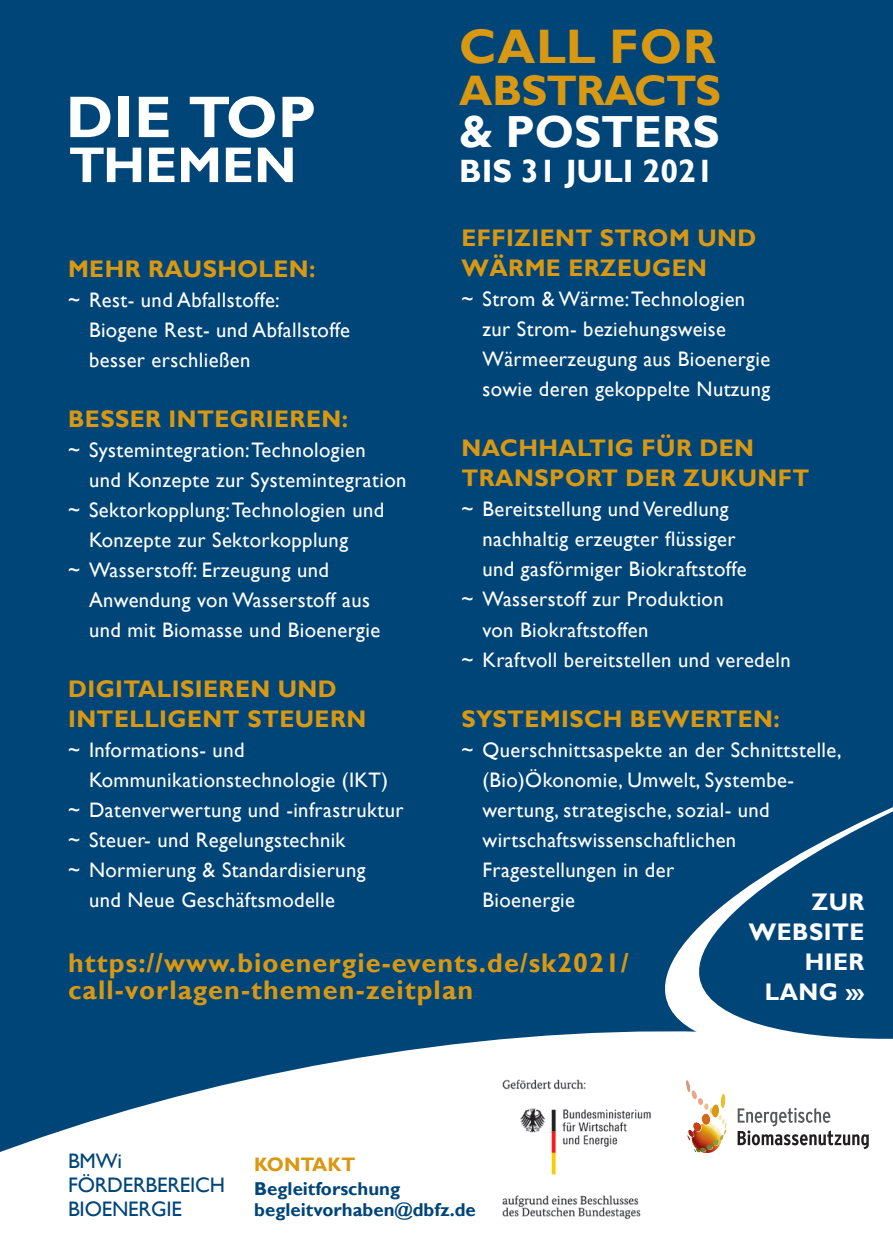
<style>
.page{position:relative;width:893px;height:1259px;background:#fff}
.page>*{position:absolute;margin:0;border:0;box-sizing:border-box;transform-origin:0 0}
.t1{font:700 59.1px "Gill Sans";color:#fff}
.t2{font:700 50.4px "Gill Sans";color:#fff}
.t3{font:700 48.6px "Gill Sans";letter-spacing:.02em;color:#d99811}
.t4{font:700 45px "Gill Sans";color:#fff}
.t5{font:700 42.6px "Gill Sans";letter-spacing:-.02em;color:#d99811}
.t6{font:700 32.4px "Gill Sans";color:#fff}
.t7{font:700 27px "Gill Sans";letter-spacing:.04em;color:#d99811}
.t8{font:700 24px "Gill Sans";letter-spacing:.02em;color:#d99811}
.t9{font:700 24px "Gill Sans";letter-spacing:.02em;color:#fff}
.t10{font:21px/30px "Gill Sans";letter-spacing:.02em;color:#fff}
.t11{font:21px/24px "Gill Sans";letter-spacing:-.01em;color:#004578}
.t12{font:700 19.5px "Gill Sans";color:#d99811}
.t13{font:700 18.6px "Gill Sans";color:#004578}
</style>
<div class="page">
<svg style="left:0;top:1025px;width:738px;height:129px"></svg>
<div style="left:0;top:0;width:893px;height:1025px;background:#004578"></div>
<svg style="left:655px;top:807px;width:238px;height:268px"></svg>
<img style="left:494px;top:1074px;width:171px;height:146px">
<svg style="left:738px;top:1108px;width:131px;height:41px"></svg>
<svg style="left:686px;top:1080px;width:40px;height:73px"></svg>
<p class="t1" style="left:66px;top:82px;width:252px">DIE TOP</p>
<p class="t2" style="left:69px;top:135px;width:229px">THEMEN</p>
<p class="t3" style="left:459px;top:17px;width:258px">CALL FOR</p>
<p class="t5" style="left:459px;top:65px;width:263px">ABSTRACTS</p>
<p class="t4" style="left:459px;top:104px;width:262px">&amp; POSTERS</p>
<p class="t6" style="left:459px;top:152px;width:256px">BIS 31 JULI 2021</p>
<p class="t8" style="left:461px;top:224px;width:296px">EFFIZIENT STROM UND</p>
<p class="t8" style="left:461px;top:254px;width:247px">WÄRME ERZEUGEN</p>
<p class="t10" style="left:461px;top:285px;width:285px">~ Strom &amp; Wärme: Technologien</p>
<p class="t10" style="left:482px;top:315px;width:245px">zur Strom- beziehungsweise</p>
<p class="t10" style="left:482px;top:345px;width:289px">Wärmeerzeugung aus Bioenergie</p>
<p class="t10" style="left:482px;top:375px;width:289px">sowie deren gekoppelte Nutzung</p>
<p class="t8" style="left:461px;top:434px;width:294px">NACHHALTIG FÜR DEN</p>
<p class="t8" style="left:461px;top:464px;width:349px">TRANSPORT DER ZUKUNFT</p>
<p class="t10" style="left:461px;top:495px;width:269px">~ Bereitstellung und Veredlung</p>
<p class="t10" style="left:482px;top:525px;width:255px">nachhaltig erzeugter flüssiger</p>
<p class="t10" style="left:482px;top:555px;width:266px">und gasförmiger Biokraftstoffe</p>
<p class="t10" style="left:461px;top:585px;width:264px">~ Wasserstoff zur Produktion</p>
<p class="t10" style="left:482px;top:615px;width:168px">von Biokraftstoffen</p>
<p class="t10" style="left:461px;top:645px;width:331px">~ Kraftvoll bereitstellen und veredeln</p>
<p class="t8" style="left:68px;top:254px;width:249px">MEHR RAUSHOLEN:</p>
<p class="t10" style="left:68px;top:285px;width:213px">~ Rest- und Abfallstoffe:</p>
<p class="t10" style="left:89px;top:315px;width:263px">Biogene Rest- und Abfallstoffe</p>
<p class="t10" style="left:89px;top:345px;width:163px">besser erschließen</p>
<p class="t8" style="left:68px;top:404px;width:282px">BESSER INTEGRIEREN:</p>
<p class="t10" style="left:68px;top:435px;width:299px">~ Systemintegration: Technologien</p>
<p class="t10" style="left:89px;top:465px;width:319px">und Konzepte zur Systemintegration</p>
<p class="t10" style="left:68px;top:495px;width:318px">~ Sektorkopplung: Technologien und</p>
<p class="t10" style="left:89px;top:525px;width:261px">Konzepte zur Sektorkopplung</p>
<p class="t10" style="left:68px;top:555px;width:262px">~ Wasserstoff: Erzeugung und</p>
<p class="t10" style="left:89px;top:585px;width:283px">Anwendung von Wasserstoff aus</p>
<p class="t10" style="left:89px;top:615px;width:293px">und mit Biomasse und Bioenergie</p>
<p class="t8" style="left:68px;top:674px;width:270px">DIGITALISIEREN UND</p>
<p class="t8" style="left:68px;top:704px;width:300px">INTELLIGENT STEUERN</p>
<p class="t10" style="left:68px;top:735px;width:178px">~ Informations- und</p>
<p class="t10" style="left:89px;top:765px;width:300px">Kommunikationstechnologie (IKT)</p>
<p class="t10" style="left:68px;top:795px;width:337px">~ Datenverwertung und -infrastruktur</p>
<p class="t10" style="left:68px;top:825px;width:279px">~ Steuer- und Regelungstechnik</p>
<p class="t10" style="left:68px;top:855px;width:299px">~ Normierung &amp; Standardisierung</p>
<p class="t10" style="left:89px;top:885px;width:247px">und Neue Geschäftsmodelle</p>
<p class="t8" style="left:461px;top:704px;width:320px">SYSTEMISCH BEWERTEN:</p>
<p class="t10" style="left:482px;top:735px;width:361px;text-indent:-21px">~ Querschnittsaspekte an der Schnittstelle, (Bio)Ökonomie, Umwelt, Systembe-</p>
<p class="t10" style="left:482px;top:795px;width:289px">wertung, strategische, sozial- und</p>
<p class="t10" style="left:482px;top:825px;width:255px">wirtschaftswissenschaftlichen</p>
<p class="t10" style="left:482px;top:855px;width:193px">Fragestellungen in der</p>
<p class="t10" style="left:482px;top:885px;width:94px">Bioenergie</p>
<p class="t9" style="left:812px;top:887px;width:54px">ZUR</p>
<p class="t9" style="left:749px;top:917px;width:117px">WEBSITE</p>
<p class="t9" style="left:805px;top:947px;width:61px">HIER</p>
<p class="t9" style="left:765px;top:977px;width:101px">LANG ›››</p>
<p class="t7" style="left:68px;top:947px;width:562px">https://www.bioenergie-events.de/sk2021/</p>
<p class="t7" style="left:68px;top:974px;width:407px">call-vorlagen-themen-zeitplan</p>
<p class="t11" style="left:68px;top:1149px;width:159px">BMWi<br>FÖRDERBEREICH</p>
<p class="t11" style="left:68px;top:1197px;width:115px">BIOENERGIE</p>
<p class="t12" style="left:254px;top:1152px;width:103px">KONTAKT</p>
<p class="t13" style="left:254px;top:1177px;width:147px">Begleitforschung</p>
<p class="t13" style="left:254px;top:1198px;width:223px">begleitvorhaben@dbfz.de</p>
</div>
